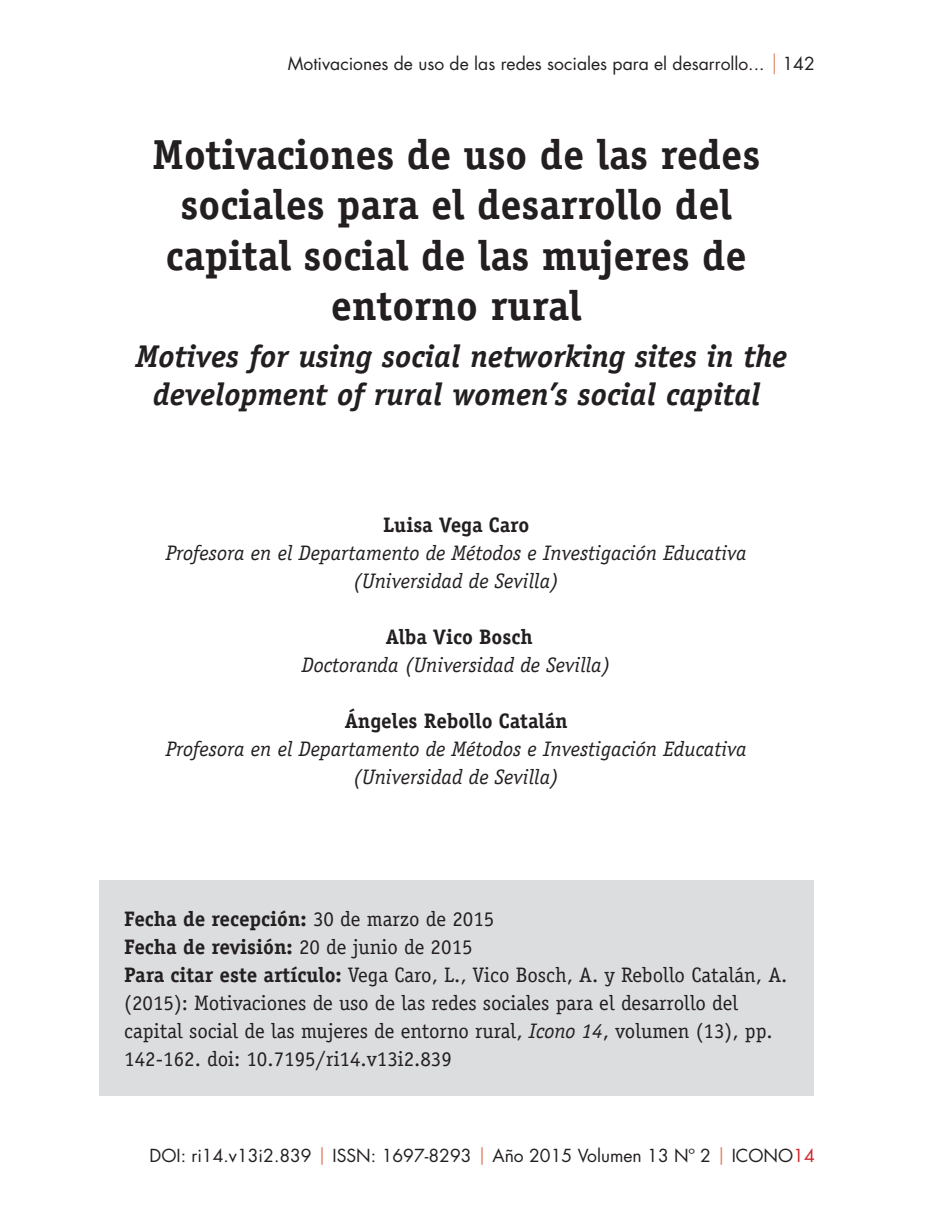
<style>
.page{position:relative;width:939px;height:1220px;background:#fff}
.page>*{position:absolute;margin:0;border:0;box-sizing:border-box;transform-origin:0 0}
.t1{font:700 42px/50.4px "Officina Serif Std";color:#231f20;text-align:center}
.t2{font:italic 700 31.5px/37.8px "Officina Serif Std";color:#231f20;text-align:center}
.t3{font:21px/28px "Officina Serif Std";color:#231f20}
.t4{font:italic 21px/28px "Officina Serif Std";color:#231f20;text-align:center}
.t5{font:700 21px "Officina Serif Std";color:#231f20}
.pagina_encabezado{font:17.5px "Futura Std";color:#231f20}
.s1{font-style:italic;color:#e18066}
.s2{font-weight:700}
.s3{font-style:italic}
.s4{color:#e18066}
.s5{color:#d1232a}
</style>
<div class="page">
<div style="left:99px;top:881px;width:714px;height:215px;background:#dcdddf"></div>
<p class="pagina_encabezado" style="left:288px;top:53px;width:528px">Motivaciones de uso de las redes sociales para el desarrollo... <span class="s1">|</span> 142</p>
<h1 class="t1" style="left:152px;top:129px;width:609px">Motivaciones de uso de las redes sociales para el desarrollo del capital social de las mujeres de entorno rural</h1>
<h2 class="t2" style="left:136px;top:338px;width:653px">Motives for using social networking sites in the development of rural women’s social capital</h2>
<p class="t5" style="left:383px;top:512px;width:148px">Luisa Vega Caro</p>
<p class="t4" style="left:166px;top:539px;width:582px">Profesora en el Departamento de Métodos e Investigación Educativa (Universidad de Sevilla)</p>
<p class="t5" style="left:385px;top:624px;width:149px">Alba Vico Bosch</p>
<p class="t4" style="left:301px;top:651px;width:310px">Doctoranda (Universidad de Sevilla)</p>
<p class="t5" style="left:344px;top:708px;width:224px">Ángeles Rebollo Catalán</p>
<p class="t4" style="left:166px;top:735px;width:582px">Profesora en el Departamento de Métodos e Investigación Educativa (Universidad de Sevilla)</p>
<p class="t3" style="left:124px;top:905px;width:664px"><span class="s2">Fecha de recepción:</span> 30 de marzo de 2015<br><span class="s2">Fecha de revisión:</span> 20 de junio de 2015<br><span class="s2">Para citar este artículo:</span> Vega Caro, L., Vico Bosch, A. y Rebollo Catalán, A. (2015): Motivaciones de uso de las redes sociales para el desarrollo del capital social de las mujeres de entorno rural, <span class="s3">Icono 14</span>, volumen (13), pp.<br>142-162. doi: 10.7195/ri14.v13i2.839</p>
<p class="pagina_encabezado" style="left:149px;top:1145px;width:666px">DOI: ri14.v13i2.839 <span class="s4">|</span> ISSN: 1697-8293 <span class="s4">|</span> Año 2015 Volumen 13 Nº 2 <span class="s4">|</span> ICONO<span class="s5">14</span></p>
</div>
